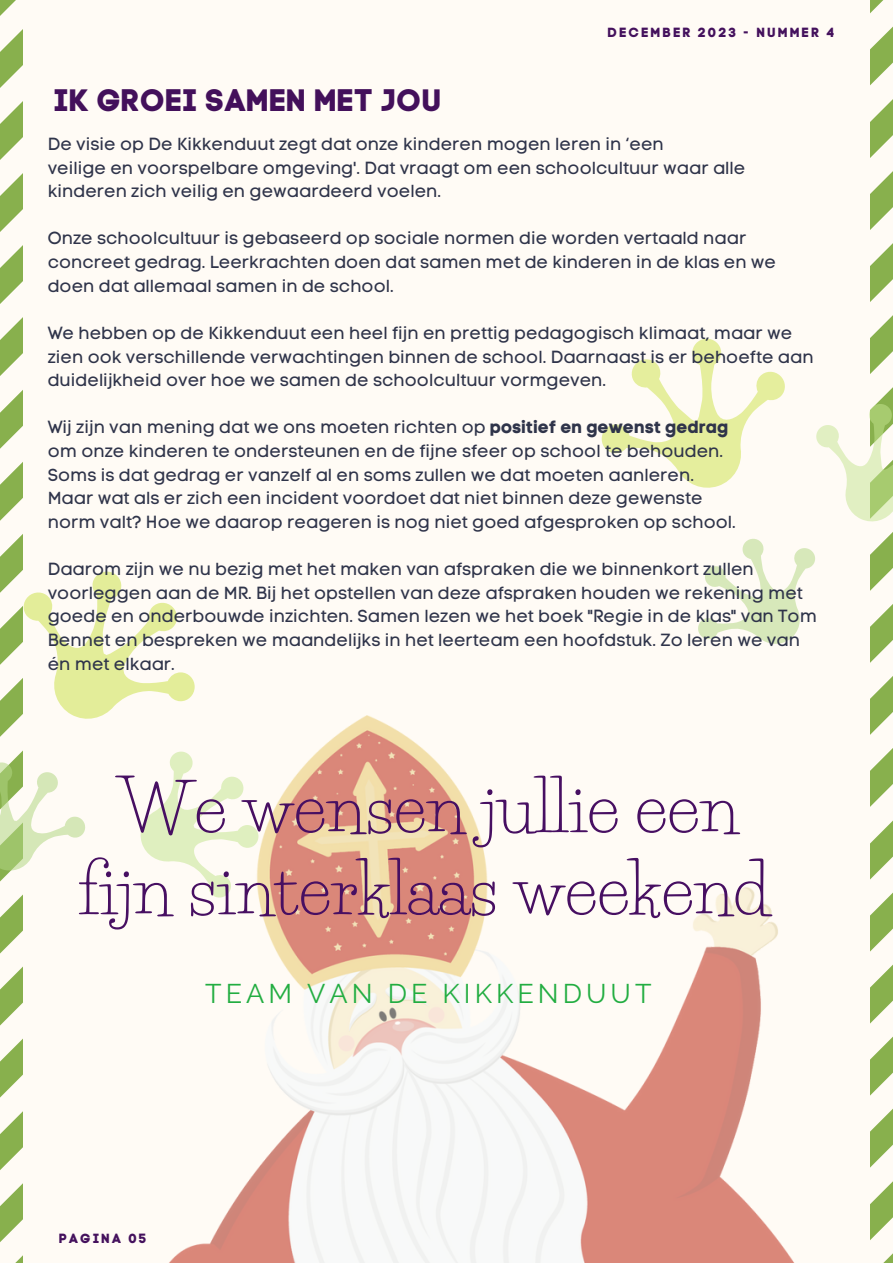
<style>
.page{position:relative;width:893px;height:1264px;background:#fff}
.page>*{position:absolute;margin:0;border:0;box-sizing:border-box;transform-origin:0 0}
.t1{font:69px/82.1px "Life Savers";color:#470f62;text-align:center}
.t2{font:30.9px "Code Pro Bold LC";color:#43105b}
.t3{font:27px "Raleway";letter-spacing:.15em;color:#22ad41}
.t4{font:17.4px/23.5px "Code Pro Normal LC";color:#2f344a}
.t5{font:13.2px "Code Pro Bold LC";letter-spacing:.16em;color:#44115d}
.s1{font-family:"Code Pro Bold LC"}
</style>
<div class="page">
<div style="left:0;top:0;width:892px;height:1262px;background:#fffbf5"></div>
<svg style="left:0;top:0;width:23px;height:1262px"></svg>
<svg style="left:870px;top:0;width:22px;height:1262px"></svg>
<svg style="left:601px;top:338px;width:184px;height:150px"></svg>
<svg style="left:816px;top:403px;width:76px;height:121px"></svg>
<svg style="left:698px;top:538px;width:117px;height:106px"></svg>
<svg style="left:0;top:528px;width:195px;height:205px"></svg>
<svg style="left:107px;top:731px;width:46px;height:126px"></svg>
<svg style="left:0;top:733px;width:85px;height:161px"></svg>
<img style="left:153px;top:715px;width:641px;height:547px">
<p class="t2" style="left:53px;top:81px;width:389px">IK GROEI SAMEN MET JOU</p>
<p class="t5" style="left:607px;top:24px;width:228px">DECEMBER 2023 - NUMMER 4</p>
<p class="t4" style="left:48px;top:132px;width:617px">De visie op De Kikkenduut zegt dat onze kinderen mogen leren in ‘een</p>
<p class="t4" style="left:48px;top:156px;width:699px">veilige en voorspelbare omgeving'. Dat vraagt om een schoolcultuur waar alle kinderen zich veilig en gewaardeerd voelen.</p>
<p class="t4" style="left:48px;top:226px;width:729px">Onze schoolcultuur is gebaseerd op sociale normen die worden vertaald naar concreet gedrag. Leerkrachten doen dat samen met de kinderen in de klas en we doen dat allemaal samen in de school.</p>
<p class="t4" style="left:48px;top:321px;width:767px">We hebben op de Kikkenduut een heel fijn en prettig pedagogisch klimaat, maar we zien ook verschillende verwachtingen binnen de school. Daarnaast is er behoefte aan duidelijkheid over hoe we samen de schoolcultuur vormgeven.</p>
<p class="t4" style="left:48px;top:415px;width:682px">Wij zijn van mening dat we ons moeten richten op <span class="s1">positief en gewenst gedrag</span></p>
<p class="t4" style="left:48px;top:439px;width:677px">om onze kinderen te ondersteunen en de fijne sfeer op school te behouden.</p>
<p class="t4" style="left:48px;top:462px;width:647px">Soms is dat gedrag er vanzelf al en soms zullen we dat moeten aanleren.</p>
<p class="t4" style="left:48px;top:486px;width:656px">Maar wat als er zich een incident voordoet dat niet binnen deze gewenste</p>
<p class="t4" style="left:48px;top:510px;width:689px">norm valt? Hoe we daarop reageren is nog niet goed afgesproken op school.</p>
<p class="t4" style="left:48px;top:557px;width:770px">Daarom zijn we nu bezig met het maken van afspraken die we binnenkort zullen voorleggen aan de MR. Bij het opstellen van deze afspraken houden we rekening met goede en onderbouwde inzichten. Samen lezen we het boek "Regie in de klas" van Tom Bennet en bespreken we maandelijks in het leerteam een hoofdstuk. Zo leren we van én met elkaar.</p>
<p class="t1" style="left:78px;top:766px;width:693px">We wensen jullie een fijn sinterklaas weekend</p>
<p class="t3" style="left:205px;top:977px;width:447px">TEAM VAN DE KIKKENDUUT</p>
<p class="t5" style="left:59px;top:1230px;width:90px">PAGINA 05</p>
</div>
